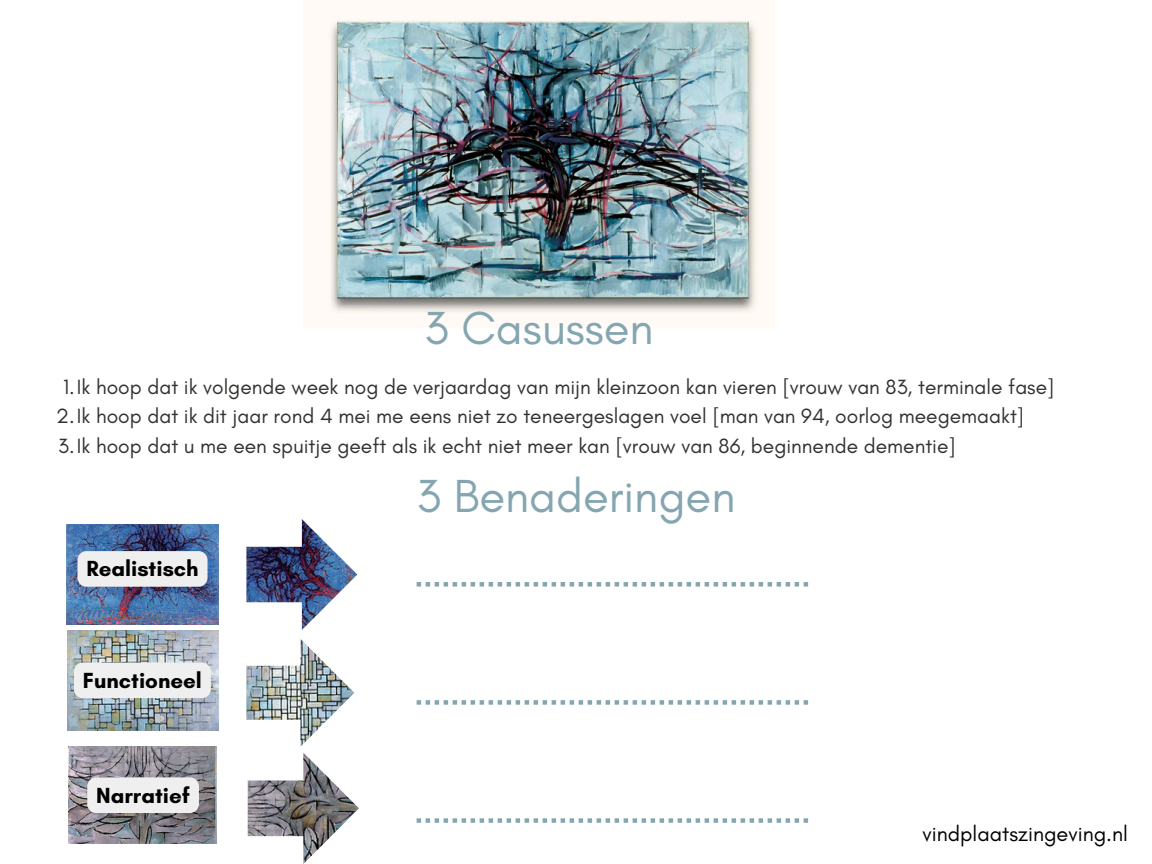
<style>
.page{position:relative;width:1152px;height:864px;background:#fff}
.page>*{position:absolute;margin:0;border:0;box-sizing:border-box;transform-origin:0 0}
.t1{font:47.25px "Glacial Indifference";color:#85a6b0}
.t2{font:700 22.35px "Glacial Indifference";color:#000}
.t3{font:21.75px "Glacial Indifference";color:#000}
.t4{font:21px "Glacial Indifference";color:#343230}
</style>
<div class="page">
<img style="left:328px;top:17px;width:430px;height:300px">
<img style="left:68px;top:630px;width:150px;height:100px">
<img style="left:68px;top:747px;width:149px;height:97px">
<img style="left:66px;top:525px;width:152px;height:100px">
<img style="left:246px;top:519px;width:111px;height:111px">
<div style="left:74px;top:662px;width:137px;height:36px;background:#efefef;border-radius:9px"></div>
<img style="left:246px;top:639px;width:108px;height:108px">
<div style="left:87px;top:777px;width:112px;height:36px;background:#efefef;border-radius:9px"></div>
<img style="left:248px;top:753px;width:111px;height:111px">
<div style="left:78px;top:551px;width:130px;height:36px;background:#efefef;border-radius:9px"></div>
<svg style="left:417px;top:582px;width:391px;height:5px"></svg>
<svg style="left:417px;top:700px;width:391px;height:5px"></svg>
<svg style="left:417px;top:818px;width:391px;height:5px"></svg>
<p class="t1" style="left:424px;top:299px;width:231px">3 Casussen</p>
<p class="t4" style="left:63px;top:374px;width:993px">1.Ik hoop dat ik volgende week nog de verjaardag van mijn kleinzoon kan vieren [vrouw van 83, terminale fase]</p>
<h1 class="t4" style="left:56px;top:403px;width:970px">2.Ik hoop dat ik dit jaar rond 4 mei me eens niet zo teneergeslagen voel [man van 94, oorlog meegemaakt]</h1>
<p class="t4" style="left:58px;top:433px;width:899px">3.Ik hoop dat u me een spuitje geeft als ik echt niet meer kan [vrouw van 86, beginnende dementie]</p>
<h2 class="t2" style="left:86px;top:555px;width:114px">Realistisch</h2>
<p class="t2" style="left:83px;top:666px;width:121px">Functioneel</p>
<p class="t2" style="left:96px;top:781px;width:95px">Narratief</p>
<p class="t1" style="left:417px;top:468px;width:320px">3 Benaderingen</p>
<h2 class="t3" style="left:923px;top:820px;width:207px">vindplaatszingeving.nl</h2>
</div>
